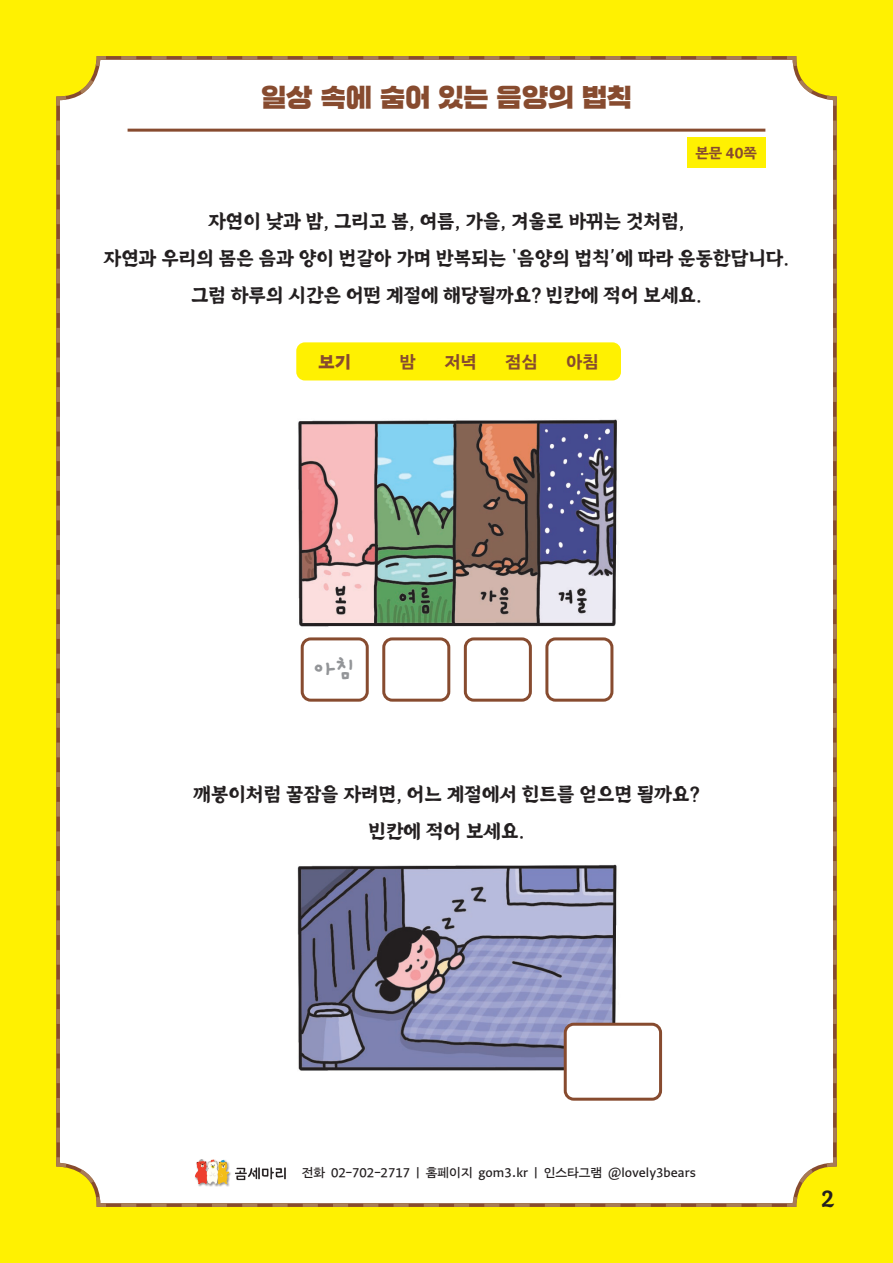
<style>
.page{position:relative;width:893px;height:1263px;background:#fff101}
.page>*{position:absolute;margin:0;border:0;box-sizing:border-box;transform-origin:0 0}
.t1{font:27px "SD Cheong Ryu";color:#874b2f}
.t2{font:27px "SM Gaegu Std B";color:#939598}
.t3{font:700 22.5px "Ansungtangmyun";color:#231f20}
.t4{font:700 19.5px/37px "Ansungtangmyun";color:#231f20;text-align:center}
.t5{font:700 16.2px "SD Greta Sans 08";color:#874b2f}
.t6{font:800 16.2px "SD Greta Sans 09";color:#874b2f}
.t7{font:700 13.5px "SD Greta Sans 08";color:#874b2f}
.t8{font:500 11.7px "SD Greta Sans 06";color:#231f20}
</style>
<div class="page">
<div style="left:56px;top:56px;width:781px;height:1151px;background:#fff"></div>
<hr style="left:128px;top:129px;width:637px;height:3px;background:#874b2f">
<div style="left:687px;top:137px;width:78px;height:31px;background:#fff101"></div>
<div style="left:296px;top:342px;width:325px;height:38px;background:#fff101;border-radius:9px"></div>
<div style="left:194px;top:1159px;width:37px;height:27px;background:#231f20;opacity:.5"></div>
<img style="left:195px;top:1159px;width:34px;height:26px">
<img style="left:234px;top:1164px;width:54px;height:16px">
<img style="left:292px;top:417px;width:329px;height:214px">
<img style="left:292px;top:856px;width:329px;height:222px">
<div style="left:301px;top:637px;width:68px;height:65px;border:3px solid #874b2f;border-radius:9px"></div>
<div style="left:382px;top:637px;width:68px;height:65px;border:3px solid #874b2f;border-radius:9px"></div>
<div style="left:464px;top:637px;width:68px;height:65px;border:3px solid #874b2f;border-radius:9px"></div>
<div style="left:545px;top:637px;width:68px;height:65px;border:3px solid #874b2f;border-radius:9px"></div>
<div style="left:565px;top:1024px;width:96px;height:75px;background:#fff;border-radius:9px"></div>
<div style="left:564px;top:1023px;width:98px;height:78px;border:3px solid #874b2f;border-radius:9px"></div>
<h1 class="t1" style="left:261px;top:82px;width:372px">일상 속에 숨어 있는 음양의 법칙</h1>
<p class="t7" style="left:695px;top:140px;width:63px">본문 40쪽</p>
<p class="t4" style="left:104px;top:203px;width:687px">자연이 낮과 밤, 그리고 봄, 여름, 가을, 겨울로 바뀌는 것처럼,<br>자연과 우리의 몸은 음과 양이 번갈아 가며 반복되는 ‘음양의 법칙’에 따라 운동한답니다. 그럼 하루의 시간은 어떤 계절에 해당될까요? 빈칸에 적어 보세요.</p>
<p class="t6" style="left:319px;top:347px;width:34px">보기</p>
<p class="t5" style="left:400px;top:347px;width:18px">밤</p>
<p class="t5" style="left:444px;top:347px;width:34px">저녁</p>
<p class="t5" style="left:505px;top:347px;width:34px">점심</p>
<p class="t5" style="left:566px;top:347px;width:34px">아침</p>
<h1 class="t2" style="left:310px;top:656px;width:51px">아침</h1>
<p class="t4" style="left:194px;top:776px;width:507px">깨봉이처럼 꿀잠을 자려면, 어느 계절에서 힌트를 얻으면 될까요? 빈칸에 적어 보세요.</p>
<p class="t8" style="left:302px;top:1162px;width:395px">전화 02-702-2717 | 홈페이지 gom3.kr | 인스타그램 @lovely3bears</p>
<p class="t3" style="left:821px;top:1188px;width:16px">2</p>
</div>
